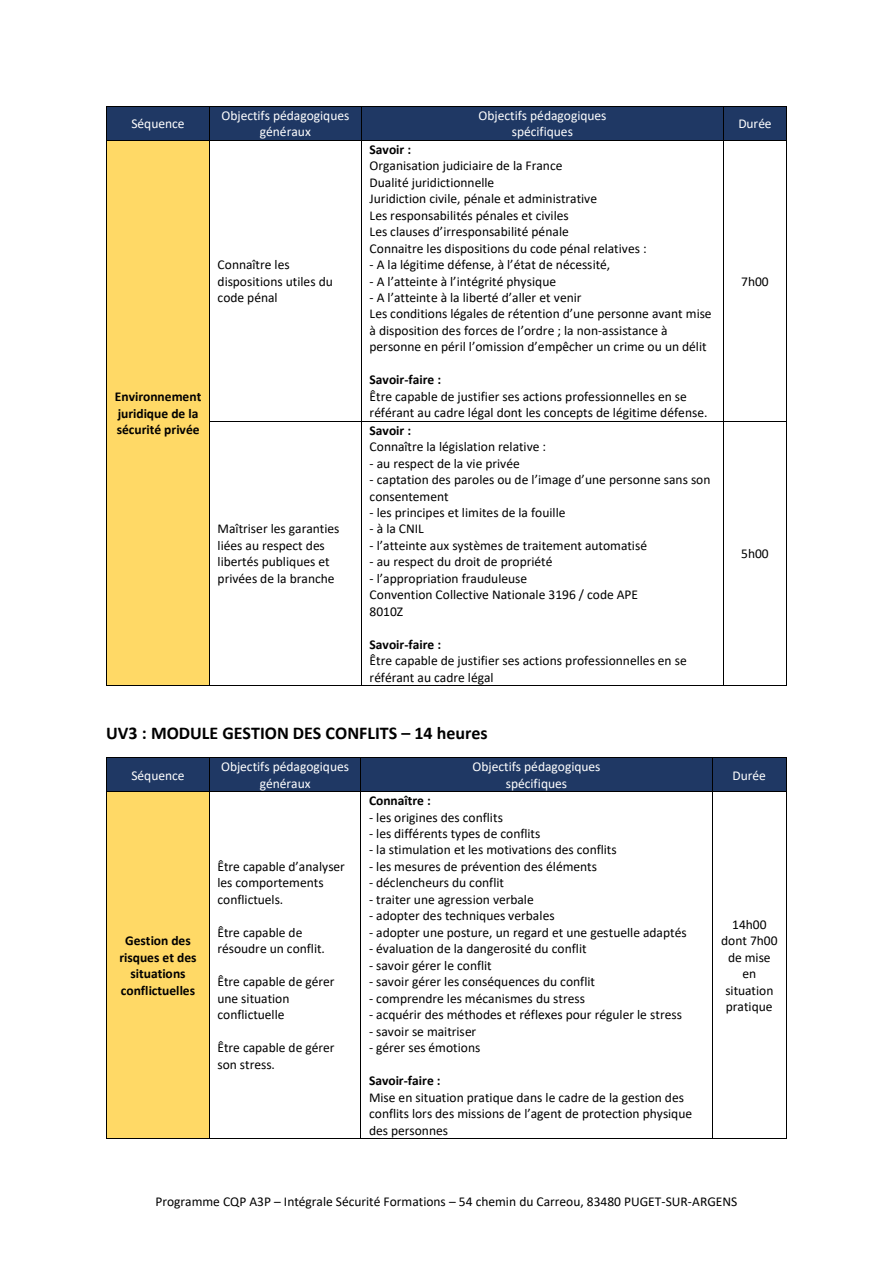
<style>
.page{position:relative;width:893px;height:1263px;background:#fff}
.page>*{position:absolute;margin:0;border:0;box-sizing:border-box;transform-origin:0 0}
.t1{font:700 18px "Calibri";color:#000}
.t2{font:13.5px/16.5px "Calibri";color:#000}
.t3{font:700 13.5px/16.5px "Calibri";color:#000}
.t4{font:13.5px/16.6px "Calibri";letter-spacing:-.005em;color:#fff;text-align:center}
</style>
<div class="page">
<div style="left:107px;top:107px;width:102px;height:33px;background:#1f3864"></div>
<div style="left:210px;top:107px;width:151px;height:33px;background:#1f3864"></div>
<div style="left:362px;top:107px;width:361px;height:33px;background:#1f3864"></div>
<div style="left:724px;top:107px;width:62px;height:33px;background:#1f3864"></div>
<hr style="left:107px;top:106px;width:102px;height:1px;background:#000">
<hr style="left:210px;top:106px;width:151px;height:1px;background:#000">
<hr style="left:362px;top:106px;width:361px;height:1px;background:#000">
<hr style="left:724px;top:106px;width:62px;height:1px;background:#000">
<hr style="left:106px;top:107px;width:1px;height:33px;background:#000">
<hr style="left:209px;top:107px;width:1px;height:33px;background:#000">
<hr style="left:361px;top:107px;width:1px;height:33px;background:#000">
<hr style="left:723px;top:107px;width:1px;height:33px;background:#000">
<hr style="left:786px;top:107px;width:1px;height:33px;background:#000">
<div style="left:107px;top:141px;width:102px;height:544px;background:#ffd966"></div>
<hr style="left:107px;top:140px;width:102px;height:1px;background:#000">
<hr style="left:210px;top:140px;width:151px;height:1px;background:#000">
<hr style="left:362px;top:140px;width:361px;height:1px;background:#000">
<hr style="left:724px;top:140px;width:62px;height:1px;background:#000">
<hr style="left:106px;top:141px;width:1px;height:280px;background:#000">
<hr style="left:209px;top:141px;width:1px;height:280px;background:#000">
<hr style="left:361px;top:141px;width:1px;height:280px;background:#000">
<hr style="left:723px;top:141px;width:1px;height:280px;background:#000">
<hr style="left:786px;top:141px;width:1px;height:280px;background:#000">
<hr style="left:210px;top:421px;width:151px;height:1px;background:#000">
<hr style="left:362px;top:421px;width:361px;height:1px;background:#000">
<hr style="left:724px;top:421px;width:62px;height:1px;background:#000">
<hr style="left:106px;top:422px;width:1px;height:263px;background:#000">
<hr style="left:107px;top:685px;width:102px;height:1px;background:#000">
<hr style="left:209px;top:422px;width:1px;height:263px;background:#000">
<hr style="left:210px;top:685px;width:151px;height:1px;background:#000">
<hr style="left:361px;top:422px;width:1px;height:263px;background:#000">
<hr style="left:362px;top:685px;width:361px;height:1px;background:#000">
<hr style="left:723px;top:422px;width:1px;height:263px;background:#000">
<hr style="left:724px;top:685px;width:62px;height:1px;background:#000">
<hr style="left:786px;top:422px;width:1px;height:263px;background:#000">
<div style="left:107px;top:758px;width:102px;height:33px;background:#1f3864"></div>
<div style="left:210px;top:758px;width:151px;height:33px;background:#1f3864"></div>
<div style="left:362px;top:758px;width:350px;height:33px;background:#1f3864"></div>
<div style="left:713px;top:758px;width:73px;height:33px;background:#1f3864"></div>
<hr style="left:107px;top:758px;width:102px;height:1px;background:#000">
<hr style="left:210px;top:758px;width:151px;height:1px;background:#000">
<hr style="left:361px;top:758px;width:351px;height:1px;background:#000">
<hr style="left:713px;top:758px;width:73px;height:1px;background:#000">
<hr style="left:106px;top:758px;width:1px;height:33px;background:#000">
<hr style="left:209px;top:758px;width:1px;height:33px;background:#000">
<hr style="left:361px;top:758px;width:1px;height:33px;background:#000">
<hr style="left:712px;top:758px;width:1px;height:33px;background:#000">
<hr style="left:786px;top:758px;width:1px;height:33px;background:#000">
<div style="left:107px;top:792px;width:102px;height:346px;background:#ffd966"></div>
<hr style="left:107px;top:791px;width:102px;height:1px;background:#000">
<hr style="left:210px;top:791px;width:151px;height:1px;background:#000">
<hr style="left:361px;top:791px;width:351px;height:1px;background:#000">
<hr style="left:713px;top:791px;width:73px;height:1px;background:#000">
<hr style="left:106px;top:792px;width:1px;height:346px;background:#000">
<hr style="left:107px;top:1138px;width:102px;height:1px;background:#000">
<hr style="left:209px;top:792px;width:1px;height:346px;background:#000">
<hr style="left:210px;top:1138px;width:151px;height:1px;background:#000">
<hr style="left:361px;top:792px;width:1px;height:346px;background:#000">
<hr style="left:361px;top:1138px;width:351px;height:1px;background:#000">
<hr style="left:712px;top:792px;width:1px;height:346px;background:#000">
<hr style="left:713px;top:1138px;width:73px;height:1px;background:#000">
<hr style="left:786px;top:792px;width:1px;height:346px;background:#000">
<p class="t4" style="left:131px;top:116px;width:55px">Séquence</p>
<p class="t4" style="left:221px;top:108px;width:129px">Objectifs pédagogiques généraux</p>
<p class="t4" style="left:479px;top:108px;width:129px">Objectifs pédagogiques spécifiques</p>
<p class="t4" style="left:738px;top:116px;width:35px">Durée</p>
<p class="t2" style="left:218px;top:257px;width:117px">Connaître les dispositions utiles du code pénal</p>
<p class="t3" style="left:115px;top:390px;width:88px">Environnement juridique de la sécurité privée</p>
<p class="t2" style="left:218px;top:522px;width:123px">Maîtriser les garanties liées au respect des libertés publiques et privées de la branche</p>
<p class="t3" style="left:370px;top:142px;width:43px">Savoir :</p>
<p class="t2" style="left:370px;top:159px;width:279px">Organisation judiciaire de la France<br>Dualité juridictionnelle<br>Juridiction civile, pénale et administrative<br>Les responsabilités pénales et civiles<br>Les clauses d’irresponsabilité pénale<br>Connaitre les dispositions du code pénal relatives :</p>
<p class="t2" style="left:370px;top:257px;width:242px">- A la légitime défense, à l’état de nécessité,</p>
<p class="t2" style="left:370px;top:274px;width:188px">- A l’atteinte à l’intégrité physique</p>
<p class="t2" style="left:370px;top:290px;width:344px">- A l’atteinte à la liberté d’aller et venir<br>Les conditions légales de rétention d’une personne avant mise à disposition des forces de l’ordre ; la non-assistance à personne en péril l’omission d’empêcher un crime ou un délit</p>
<p class="t3" style="left:370px;top:373px;width:73px">Savoir-faire :</p>
<p class="t2" style="left:370px;top:389px;width:339px">Être capable de justifier ses actions professionnelles en se référant au cadre légal dont les concepts de légitime défense.</p>
<p class="t3" style="left:370px;top:423px;width:43px">Savoir :</p>
<p class="t2" style="left:370px;top:440px;width:178px">Connaître la législation relative :</p>
<p class="t2" style="left:370px;top:456px;width:152px">- au respect de la vie privée</p>
<p class="t2" style="left:370px;top:473px;width:342px">- captation des paroles ou de l’image d’une personne sans son consentement</p>
<p class="t2" style="left:370px;top:505px;width:197px">- les principes et limites de la fouille</p>
<p class="t2" style="left:370px;top:522px;width:56px">- à la CNIL</p>
<p class="t2" style="left:370px;top:538px;width:279px">- l’atteinte aux systèmes de traitement automatisé</p>
<p class="t2" style="left:370px;top:555px;width:184px">- au respect du droit de propriété</p>
<p class="t2" style="left:370px;top:571px;width:270px">- l’appropriation frauduleuse<br>Convention Collective Nationale 3196 / code APE<br>8010Z</p>
<p class="t3" style="left:370px;top:637px;width:73px">Savoir-faire :</p>
<p class="t2" style="left:370px;top:654px;width:319px">Être capable de justifier ses actions professionnelles en se référant au cadre légal</p>
<p class="t2" style="left:741px;top:274px;width:29px">7h00</p>
<p class="t2" style="left:741px;top:547px;width:29px">5h00</p>
<h1 class="t1" style="left:106px;top:726px;width:383px">UV3 : MODULE GESTION DES CONFLITS – 14 heures</h1>
<p class="t4" style="left:131px;top:768px;width:55px">Séquence</p>
<p class="t4" style="left:221px;top:760px;width:129px">Objectifs pédagogiques généraux</p>
<p class="t4" style="left:473px;top:760px;width:129px">Objectifs pédagogiques spécifiques</p>
<p class="t4" style="left:733px;top:768px;width:35px">Durée</p>
<p class="t3" style="left:119px;top:933px;width:79px;text-align:center">Gestion des risques et des situations conflictuelles</p>
<p class="t2" style="left:217px;top:859px;width:129px">Être capable d’analyser les comportements conflictuels.</p>
<p class="t2" style="left:217px;top:925px;width:109px">Être capable de résoudre un conflit.</p>
<p class="t2" style="left:217px;top:975px;width:119px">Être capable de gérer une situation conflictuelle</p>
<p class="t2" style="left:217px;top:1041px;width:119px">Être capable de gérer son stress.</p>
<p class="t3" style="left:369px;top:793px;width:63px">Connaître :</p>
<p class="t2" style="left:369px;top:810px;width:135px">- les origines des conflits</p>
<p class="t2" style="left:369px;top:826px;width:173px">- les différents types de conflits</p>
<p class="t2" style="left:369px;top:843px;width:249px">- la stimulation et les motivations des conflits</p>
<p class="t2" style="left:369px;top:859px;width:230px">- les mesures de prévention des éléments</p>
<p class="t2" style="left:369px;top:876px;width:136px">- déclencheurs du conflit</p>
<p class="t2" style="left:369px;top:892px;width:166px">- traiter une agression verbale</p>
<p class="t2" style="left:369px;top:909px;width:187px">- adopter des techniques verbales</p>
<p class="t2" style="left:369px;top:925px;width:319px">- adopter une posture, un regard et une gestuelle adaptés</p>
<p class="t2" style="left:369px;top:942px;width:219px">- évaluation de la dangerosité du conflit</p>
<p class="t2" style="left:369px;top:958px;width:124px">- savoir gérer le conflit</p>
<p class="t2" style="left:369px;top:975px;width:227px">- savoir gérer les conséquences du conflit</p>
<p class="t2" style="left:369px;top:991px;width:217px">- comprendre les mécanismes du stress</p>
<p class="t2" style="left:369px;top:1008px;width:314px">- acquérir des méthodes et réflexes pour réguler le stress</p>
<p class="t2" style="left:369px;top:1024px;width:109px">- savoir se maitriser</p>
<p class="t2" style="left:369px;top:1041px;width:113px">- gérer ses émotions</p>
<p class="t3" style="left:369px;top:1074px;width:73px">Savoir-faire :</p>
<p class="t2" style="left:369px;top:1090px;width:325px">Mise en situation pratique dans le cadre de la gestion des conflits lors des missions de l’agent de protection physique des personnes</p>
<p class="t2" style="left:721px;top:917px;width:58px;text-align:center">14h00 dont 7h00 de mise en situation pratique</p>
<p class="t2" style="left:155px;top:1195px;width:583px">Programme CQP A3P – Intégrale Sécurité Formations – 54 chemin du Carreou, 83480 PUGET-SUR-ARGENS</p>
</div>
